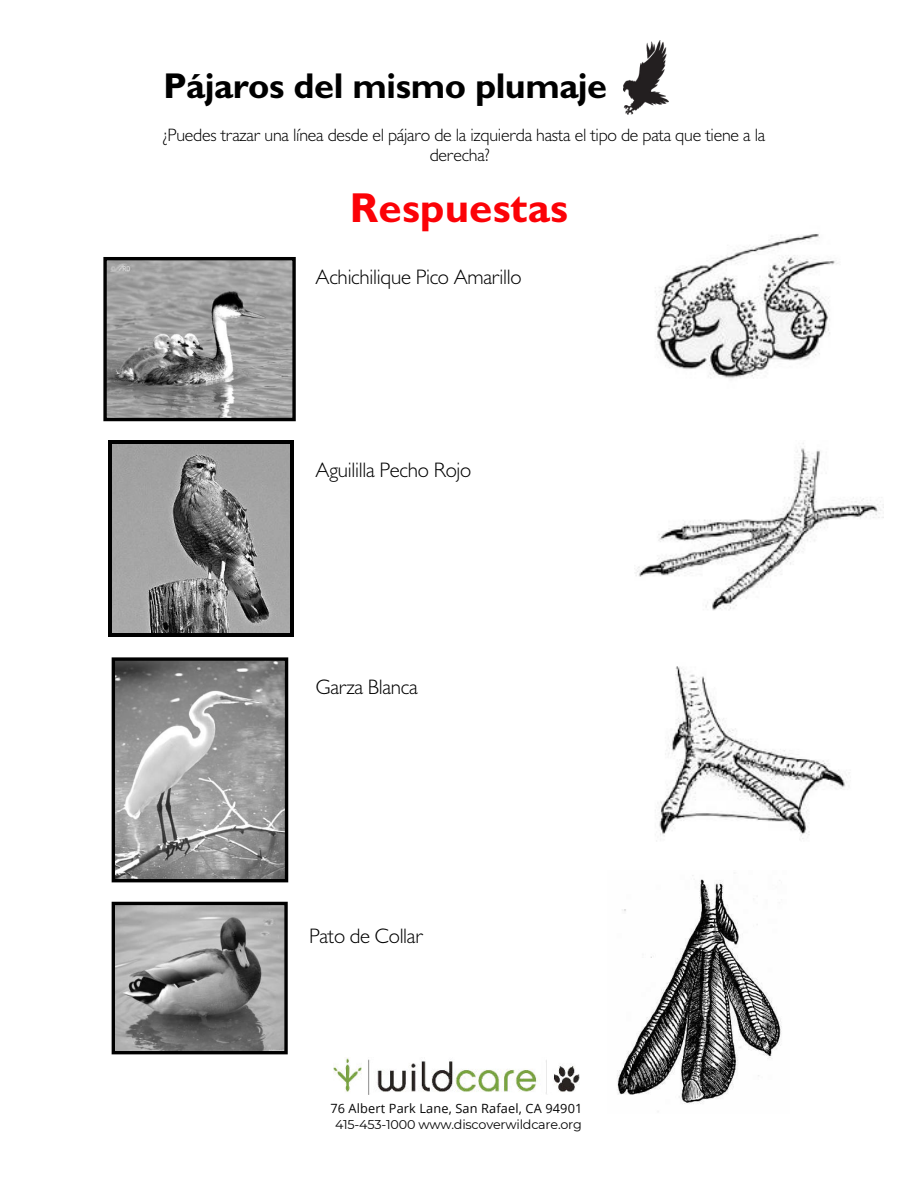
<style>
.page{position:relative;width:918px;height:1188px;background:#fff}
.page>*{position:absolute;margin:0;border:0;box-sizing:border-box;transform-origin:0 0}
.t1{font:700 42px "Gill Sans MT Std";color:#fb0207}
.t2{font:700 36px "Gill Sans MT Std";letter-spacing:-.015em;color:#000}
.t3{font:300 21px "Gill Sans MT Std";letter-spacing:-.015em;color:#000}
.t4{font:300 18px/20.2px "Gill Sans MT Std";letter-spacing:-.015em;color:#000;text-align:center}
.t5{font:12.75px "Montserrat";letter-spacing:-.015em;color:#050505}
.t6{font:12.75px "Open Sans";letter-spacing:.01em;color:#050505}
</style>
<div class="page">
<img style="left:659px;top:666px;width:191px;height:173px">
<img style="left:111px;top:443px;width:179px;height:190px">
<hr style="left:111px;top:440px;width:179px;height:3px;background:#000">
<hr style="left:108px;top:443px;width:3px;height:190px;background:#000">
<hr style="left:290px;top:443px;width:3px;height:190px;background:#000">
<hr style="left:111px;top:633px;width:179px;height:3px;background:#000">
<img style="left:635px;top:443px;width:248px;height:168px">
<img style="left:655px;top:234px;width:183px;height:145px">
<img style="left:107px;top:261px;width:185px;height:156px">
<div style="left:103px;top:257px;width:193px;height:164px;border:3px solid #000"></div>
<img style="left:617px;top:875px;width:165px;height:229px">
<img style="left:116px;top:661px;width:168px;height:217px">
<div style="left:112px;top:657px;width:176px;height:225px;border:3px solid #000"></div>
<img style="left:116px;top:906px;width:168px;height:144px">
<div style="left:112px;top:902px;width:176px;height:152px;border:3px solid #000"></div>
<img style="left:624px;top:40px;width:45px;height:75px">
<img style="left:334px;top:1057px;width:246px;height:37px">
<h2 class="t2" style="left:163px;top:64px;width:446px">Pájaros del mismo plumaje</h2>
<p class="t4" style="left:163px;top:124px;width:604px">¿Puedes trazar una línea desde el pájaro de la izquierda hasta el tipo de pata que tiene a la derecha?</p>
<h1 class="t1" style="left:350px;top:181px;width:220px">Respuestas</h1>
<p class="t3" style="left:316px;top:264px;width:207px">Achichilique Pico Amarillo</p>
<p class="t3" style="left:316px;top:458px;width:157px">Aguililla Pecho Rojo</p>
<p class="t3" style="left:316px;top:675px;width:104px">Garza Blanca</p>
<p class="t3" style="left:309px;top:924px;width:116px">Pato de Collar</p>
<p class="t6" style="left:330px;top:1100px;width:254px">76 Albert Park Lane, San Rafael, CA 94901</p>
<p class="t5" style="left:335px;top:1116px;width:248px">415-453-1000 www.discoverwildcare.org</p>
</div>
